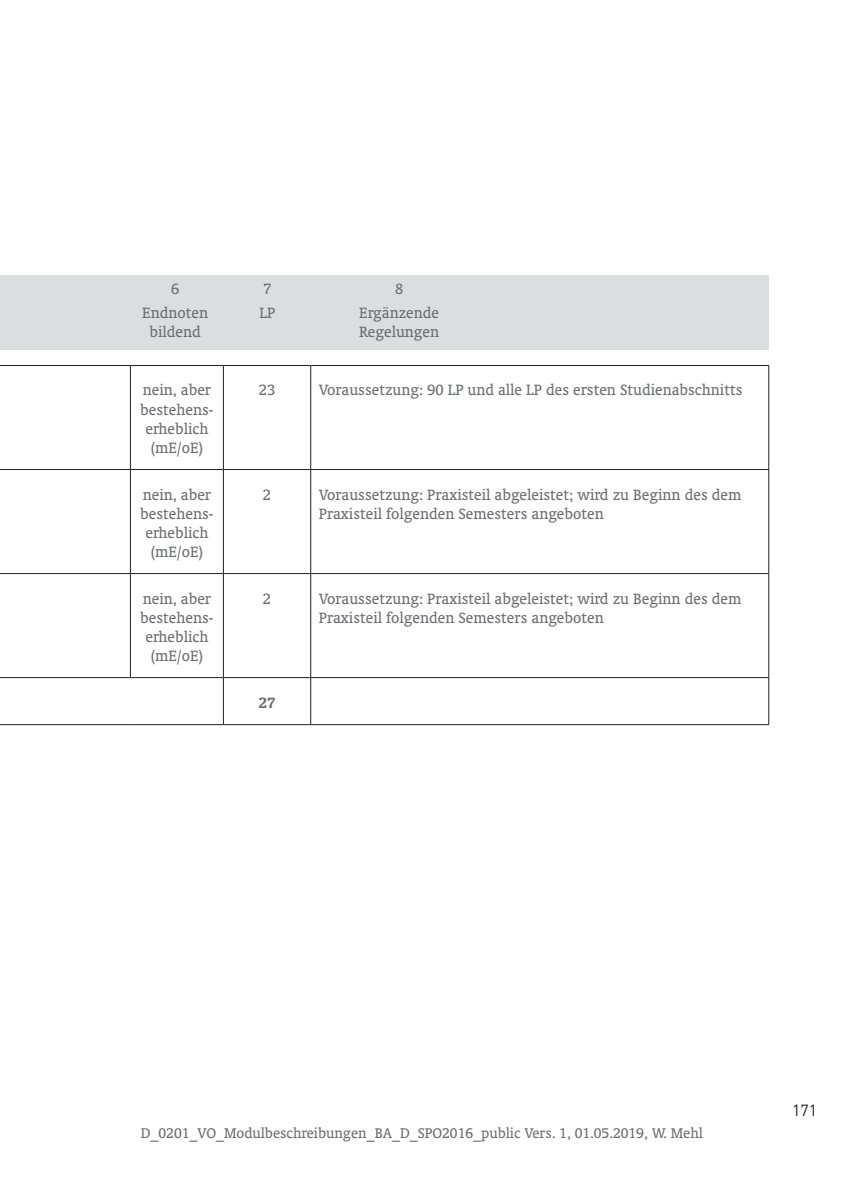
<style>
.page{position:relative;width:842px;height:1191px;background:#fff}
.page>*{position:absolute;margin:0;border:0;box-sizing:border-box;transform-origin:0 0}
.t1{font:17px/19px "Oranda BT";color:#6c6d70;text-align:center}
.t2{font:700 17px "Oranda BT";color:#6c6d70}
.t3{font:16px "Oranda BT";color:#6c6d70}
.t4{font:16px "DIN";color:#231f20}
</style>
<div class="page">
<div style="left:0;top:276px;width:768px;height:74px;background:#dcdddf"></div>
<hr style="left:130px;top:366px;width:1px;height:103px;background:#231f20">
<hr style="left:223px;top:366px;width:1px;height:103px;background:#231f20">
<hr style="left:310px;top:366px;width:1px;height:103px;background:#231f20">
<hr style="left:0;top:469px;width:130px;height:1px;background:#231f20">
<hr style="left:130px;top:469px;width:93px;height:1px;background:#231f20">
<hr style="left:130px;top:470px;width:1px;height:103px;background:#231f20">
<hr style="left:223px;top:470px;width:1px;height:103px;background:#231f20">
<hr style="left:311px;top:469px;width:458px;height:1px;background:#231f20">
<hr style="left:310px;top:470px;width:1px;height:103px;background:#231f20">
<hr style="left:130px;top:574px;width:1px;height:103px;background:#231f20">
<hr style="left:223px;top:573px;width:88px;height:1px;background:#231f20">
<hr style="left:223px;top:574px;width:1px;height:103px;background:#231f20">
<hr style="left:311px;top:573px;width:458px;height:1px;background:#231f20">
<hr style="left:310px;top:574px;width:1px;height:103px;background:#231f20">
<hr style="left:223px;top:678px;width:1px;height:46px;background:#231f20">
<hr style="left:310px;top:678px;width:1px;height:46px;background:#231f20">
<hr style="left:0;top:365px;width:130px;height:1px;background:#231f20">
<hr style="left:130px;top:365px;width:93px;height:1px;background:#231f20">
<hr style="left:768px;top:366px;width:1px;height:103px;background:#231f20">
<hr style="left:223px;top:469px;width:88px;height:1px;background:#231f20">
<hr style="left:768px;top:470px;width:1px;height:103px;background:#231f20">
<hr style="left:0;top:573px;width:130px;height:1px;background:#231f20">
<hr style="left:130px;top:573px;width:93px;height:1px;background:#231f20">
<hr style="left:768px;top:574px;width:1px;height:103px;background:#231f20">
<hr style="left:223px;top:677px;width:88px;height:1px;background:#231f20">
<hr style="left:311px;top:677px;width:458px;height:1px;background:#231f20">
<hr style="left:768px;top:678px;width:1px;height:46px;background:#231f20">
<hr style="left:0;top:724px;width:130px;height:1px;background:#231f20">
<hr style="left:130px;top:724px;width:93px;height:1px;background:#231f20">
<hr style="left:223px;top:724px;width:88px;height:1px;background:#231f20">
<hr style="left:311px;top:724px;width:458px;height:1px;background:#231f20">
<hr style="left:223px;top:365px;width:88px;height:1px;background:#231f20">
<hr style="left:311px;top:365px;width:458px;height:1px;background:#231f20">
<hr style="left:0;top:677px;width:130px;height:1px;background:#231f20">
<hr style="left:130px;top:677px;width:93px;height:1px;background:#231f20">
<p class="t1" style="left:171px;top:279px;width:10px">6</p>
<p class="t1" style="left:263px;top:279px;width:10px">7</p>
<p class="t1" style="left:395px;top:279px;width:10px">8</p>
<p class="t1" style="left:142px;top:303px;width:67px">Endnoten</p>
<p class="t1" style="left:259px;top:303px;width:17px">LP</p>
<p class="t1" style="left:359px;top:303px;width:81px">Ergänzende</p>
<p class="t1" style="left:150px;top:322px;width:53px">bildend</p>
<p class="t1" style="left:359px;top:322px;width:81px">Regelungen</p>
<p class="t1" style="left:140px;top:380px;width:74px">nein, aber bestehens&shy;erheblich (mE/oE)</p>
<p class="t1" style="left:259px;top:380px;width:18px">23</p>
<p class="t1" style="left:319px;top:380px;width:425px">Voraussetzung: 90 LP und alle LP des ersten Studienabschnitts</p>
<p class="t1" style="left:140px;top:484px;width:74px">nein, aber bestehens&shy;erheblich (mE/oE)</p>
<p class="t1" style="left:263px;top:484px;width:10px">2</p>
<p class="t1" style="left:319px;top:484px;width:424px;text-align:left">Voraussetzung: Praxisteil abgeleistet; wird zu Beginn des dem<br>Praxisteil folgenden Semesters angeboten</p>
<p class="t1" style="left:140px;top:588px;width:74px">nein, aber bestehens&shy;erheblich (mE/oE)</p>
<p class="t1" style="left:263px;top:588px;width:10px">2</p>
<p class="t1" style="left:319px;top:588px;width:424px;text-align:left">Voraussetzung: Praxisteil abgeleistet; wird zu Beginn des dem<br>Praxisteil folgenden Semesters angeboten</p>
<p class="t2" style="left:259px;top:692px;width:18px">27</p>
<p class="t3" style="left:141px;top:1124px;width:564px">D_0201_VO_Modulbeschreibungen_BA_D_SPO2016_public Vers. 1, 01.05.2019, W. Mehl</p>
<p class="t4" style="left:792px;top:1100px;width:27px">171</p>
</div>
